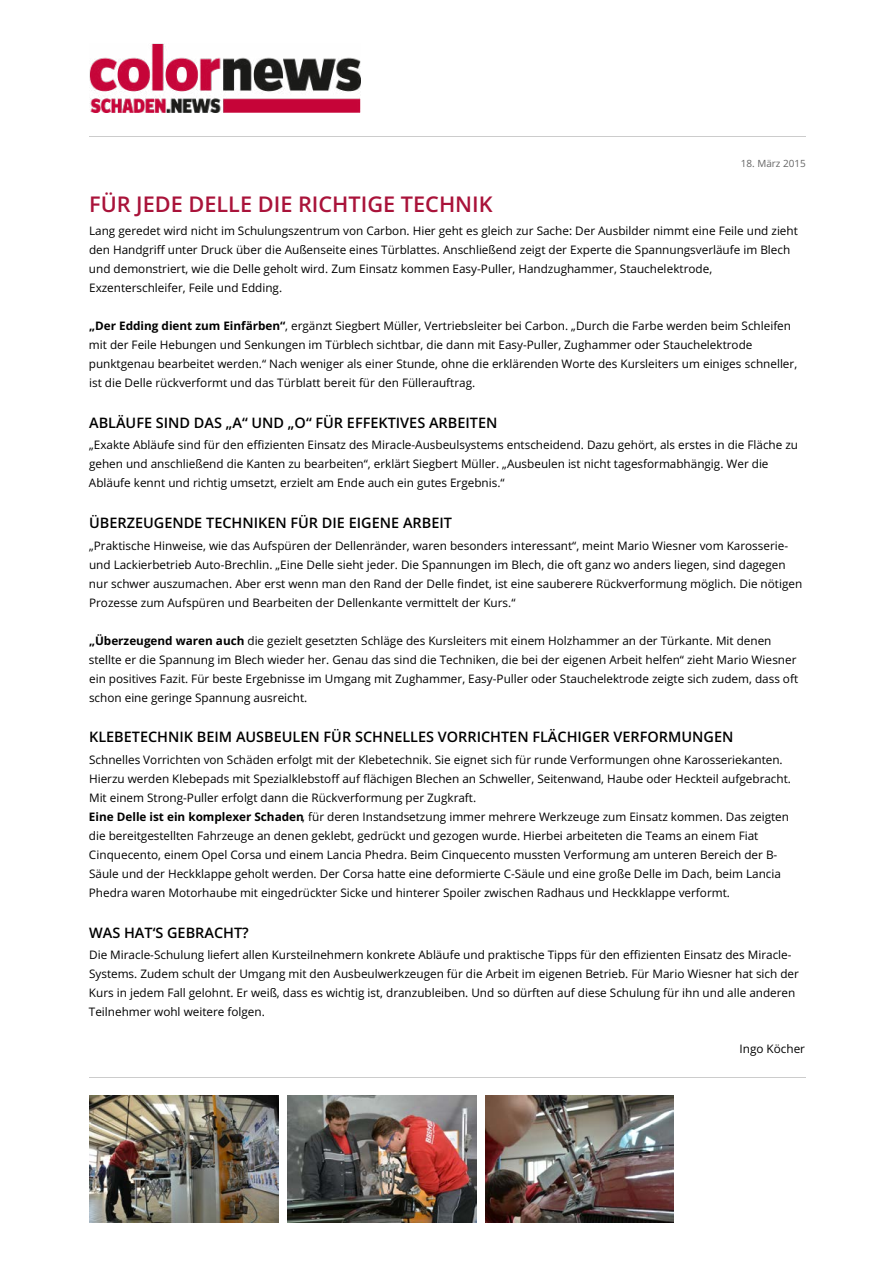
<style>
.page{position:relative;width:893px;height:1263px;background:#fff}
.page>*{position:absolute;margin:0;border:0;box-sizing:border-box;transform-origin:0 0}
.t1{font:600 21.75px "Open Sans";color:#a9133a}
.t2{font:600 14.4px "Open Sans";color:#000}
.t3{font:11.7px/19px "Open Sans";color:#000}
.t4{font:9.9px "Open Sans";color:#666}
.s1{font-weight:700}
</style>
<div class="page">
<hr style="left:89px;top:136px;width:717px;height:1px;background:#ccc">
<hr style="left:89px;top:1077px;width:717px;height:1px;background:#ccc">
<img style="left:89px;top:1096px;width:189px;height:126px">
<img style="left:287px;top:1096px;width:189px;height:126px">
<img style="left:485px;top:1096px;width:189px;height:126px">
<img style="left:89px;top:44px;width:271px;height:68px">
<p class="t4" style="left:741px;top:160px;width:67px">18. März 2015</p>
<p class="t1" style="left:89px;top:192px;width:405px">FÜR JEDE DELLE DIE RICHTIGE TECHNIK</p>
<p class="t3" style="left:89px;top:223px;width:710px">Lang geredet wird nicht im Schulungszentrum von Carbon. Hier geht es gleich zur Sache: Der Ausbilder nimmt eine Feile und zieht den Handgriff unter Druck über die Außenseite eines Türblattes. Anschließend zeigt der Experte die Spannungsverläufe im Blech und demonstriert, wie die Delle geholt wird. Zum Einsatz kommen Easy-Puller, Handzughammer, Stauchelektrode, Exzenterschleifer, Feile und Edding.</p>
<p class="t3" style="left:89px;top:317px;width:710px"><span class="s1">„Der Edding dient zum Einfärben“</span>, ergänzt Siegbert Müller, Vertriebsleiter bei Carbon. „Durch die Farbe werden beim Schleifen mit der Feile Hebungen und Senkungen im Türblech sichtbar, die dann mit Easy-Puller, Zughammer oder Stauchelektrode punktgenau bearbeitet werden.“ Nach weniger als einer Stunde, ohne die erklärenden Worte des Kursleiters um einiges schneller, ist die Delle rückverformt und das Türblatt bereit für den Füllerauftrag.</p>
<p class="t2" style="left:89px;top:415px;width:410px">ABLÄUFE SIND DAS „A“ UND „O“ FÜR EFFEKTIVES ARBEITEN</p>
<p class="t3" style="left:89px;top:437px;width:711px">„Exakte Abläufe sind für den effizienten Einsatz des Miracle-Ausbeulsystems entscheidend. Dazu gehört, als erstes in die Fläche zu gehen und anschließend die Kanten zu bearbeiten“, erklärt Siegbert Müller. „Ausbeulen ist nicht tagesformabhängig. Wer die<br>Abläufe kennt und richtig umsetzt, erzielt am Ende auch ein gutes Ergebnis.“</p>
<p class="t2" style="left:89px;top:515px;width:364px">ÜBERZEUGENDE TECHNIKEN FÜR DIE EIGENE ARBEIT</p>
<p class="t3" style="left:89px;top:537px;width:715px">„Praktische Hinweise, wie das Aufspüren der Dellenränder, waren besonders interessant“, meint Mario Wiesner vom Karosserie&shy;und Lackierbetrieb Auto-Brechlin. „Eine Delle sieht jeder. Die Spannungen im Blech, die oft ganz wo anders liegen, sind dagegen nur schwer auszumachen. Aber erst wenn man den Rand der Delle findet, ist eine sauberere Rückverformung möglich. Die nötigen Prozesse zum Aufspüren und Bearbeiten der Dellenkante vermittelt der Kurs.“</p>
<p class="t3" style="left:89px;top:632px;width:711px"><span class="s1">„Überzeugend waren auch</span> die gezielt gesetzten Schläge des Kursleiters mit einem Holzhammer an der Türkante. Mit denen stellte er die Spannung im Blech wieder her. Genau das sind die Techniken, die bei der eigenen Arbeit helfen“ zieht Mario Wiesner ein positives Fazit. Für beste Ergebnisse im Umgang mit Zughammer, Easy-Puller oder Stauchelektrode zeigte sich zudem, dass oft schon eine geringe Spannung ausreicht.</p>
<p class="t2" style="left:89px;top:729px;width:646px">KLEBETECHNIK BEIM AUSBEULEN FÜR SCHNELLES VORRICHTEN FLÄCHIGER VERFORMUNGEN</p>
<p class="t3" style="left:89px;top:751px;width:704px">Schnelles Vorrichten von Schäden erfolgt mit der Klebetechnik. Sie eignet sich für runde Verformungen ohne Karosseriekanten.<br>Hierzu werden Klebepads mit Spezialklebstoff auf flächigen Blechen an Schweller, Seitenwand, Haube oder Heckteil aufgebracht.<br>Mit einem Strong-Puller erfolgt dann die Rückverformung per Zugkraft.<br><span class="s1">Eine Delle ist ein komplexer Schaden</span>, für deren Instandsetzung immer mehrere Werkzeuge zum Einsatz kommen. Das zeigten die bereitgestellten Fahrzeuge an denen geklebt, gedrückt und gezogen wurde. Hierbei arbeiteten die Teams an einem Fiat Cinquecento, einem Opel Corsa und einem Lancia Phedra. Beim Cinquecento mussten Verformung am unteren Bereich der B-Säule und der Heckklappe geholt werden. Der Corsa hatte eine deformierte C-Säule und eine große Delle im Dach, beim Lancia Phedra waren Motorhaube mit eingedrückter Sicke und hinterer Spoiler zwischen Radhaus und Heckklappe verformt.</p>
<p class="t2" style="left:89px;top:924px;width:161px">WAS HAT‘S GEBRACHT?</p>
<p class="t3" style="left:89px;top:947px;width:712px">Die Miracle-Schulung liefert allen Kursteilnehmern konkrete Abläufe und praktische Tipps für den effizienten Einsatz des Miracle-Systems. Zudem schult der Umgang mit den Ausbeulwerkzeugen für die Arbeit im eigenen Betrieb. Für Mario Wiesner hat sich der Kurs in jedem Fall gelohnt. Er weiß, dass es wichtig ist, dranzubleiben. Und so dürften auf diese Schulung für ihn und alle anderen Teilnehmer wohl weitere folgen.</p>
<p class="t3" style="left:740px;top:1040px;width:67px">Ingo Köcher</p>
</div>
